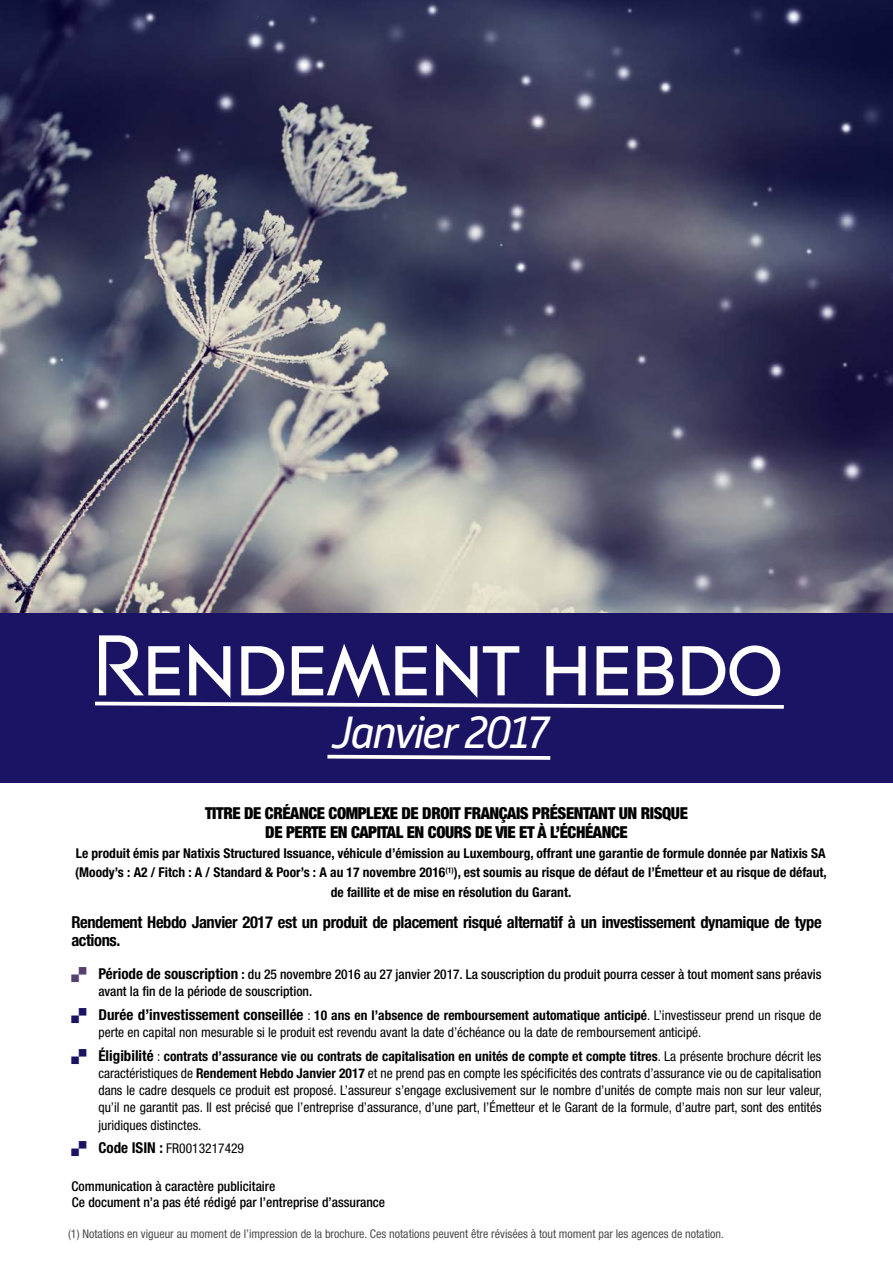
<style>
.page{position:relative;width:893px;height:1263px;background:#fff}
.page>*{position:absolute;margin:0;border:0;box-sizing:border-box;transform-origin:0 0}
.t1{font:90px "Contax Pro 55 Sm Cap";letter-spacing:-.05em;color:#fff}
.t2{font:italic 45px "Alwyn New";letter-spacing:-.05em;color:#fff}
.t3{font:700 condensed 16.5px/18px "Helvetica Neue LT Std";letter-spacing:-.025em;color:#000}
.t4{font:900 condensed 16.5px/19.5px "Helvetica Neue LT Std";letter-spacing:-.025em;color:#000;text-align:center}
.t5{font:condensed 13.5px/17.2px "Helvetica Neue LT Std";color:#000}
.t6{font:700 condensed 13.5px/19.5px "Helvetica Neue LT Std";color:#000;text-align:center}
.t7{font:500 condensed 13.5px/17.2px "Helvetica Neue LT Std";color:#000}
.t8{font:condensed 12px "Helvetica Neue LT Std";color:#4d4d4d}
.s1{font-weight:700;font-size:15px}
.s2{font-weight:700}
</style>
<div class="page">
<div style="left:0;top:610px;width:893px;height:173px;background:#1b1464"></div>
<svg style="left:95px;top:701px;width:689px;height:8px"></svg>
<svg style="left:327px;top:754px;width:224px;height:6px"></svg>
<img style="left:0;top:0;width:893px;height:612px">
<h1 class="t1" style="left:90px;top:610px;width:696px">Rendement hebdo</h1>
<h2 class="t2" style="left:332px;top:708px;width:217px">Janvier 2017</h2>
<p class="t4" style="left:205px;top:803px;width:484px">TITRE DE CRÉANCE COMPLEXE DE DROIT FRANÇAIS PRÉSENTANT UN RISQUE<br>DE PERTE EN CAPITAL EN COURS DE VIE ET À L’ÉCHÉANCE</p>
<p class="t6" style="left:75px;top:843px;width:753px">Le produit émis par Natixis Structured Issuance, véhicule d’émission au Luxembourg, offrant une garantie de formule donnée par Natixis SA (Moody’s : A2 / Fitch : A / Standard &amp; Poor’s : A au 17 novembre 2016<sup>(1)</sup>), est soumis au risque de défaut de l’émetteur et au risque de défaut, de faillite et de mise en résolution du Garant.</p>
<p class="t3" style="left:71px;top:913px;width:752px">Rendement Hebdo Janvier 2017 est un produit de placement risqué alternatif à un investissement dynamique de type actions.</p>
<p class="t7" style="left:98px;top:965px;width:725px"><span class="s1">Période de souscription</span> <span class="s2">:</span> du 25 novembre 2016 au 27 janvier 2017. La souscription du produit pourra cesser à tout moment sans préavis avant la fin de la période de souscription.</p>
<p class="t5" style="left:98px;top:1006px;width:725px"><span class="s1">Durée d’investissement conseillée</span> : <span class="s2">10 ans en l’absence de remboursement automatique anticipé</span>. L’investisseur prend un risque de perte en capital non mesurable si le produit est revendu avant la date d’échéance ou la date de remboursement anticipé.</p>
<p class="t5" style="left:98px;top:1047px;width:725px;text-align:justify"><span class="s1">Éligibilité</span> : <span class="s2">contrats d’assurance vie ou contrats de capitalisation en unités de compte et compte titres</span>. La présente brochure décrit les caractéristiques de <span class="s2">Rendement Hebdo Janvier 2017</span> et ne prend pas en compte les spécificités des contrats d’assurance vie ou de capitalisation dans le cadre desquels ce produit est proposé. L’assureur s’engage exclusivement sur le nombre d’unités de compte mais non sur leur valeur, qu’il ne garantit pas. Il est précisé que l’entreprise d’assurance, d’une part, l’émetteur et le Garant de la formule, d’autre part, sont des entités juridiques distinctes.</p>
<p class="t5" style="left:98px;top:1140px;width:147px"><span class="s1">Code ISIN :</span> FR0013217429</p>
<p class="t7" style="left:71px;top:1177px;width:205px">Communication à caractère publicitaire</p>
<p class="t7" style="left:72px;top:1193px;width:315px">Ce document n’a pas été rédigé par l’entreprise d’assurance</p>
<p class="t8" style="left:68px;top:1226px;width:657px">(1) Notations en vigueur au moment de l’impression de la brochure. Ces notations peuvent être révisées à tout moment par les agences de notation.</p>
</div>
